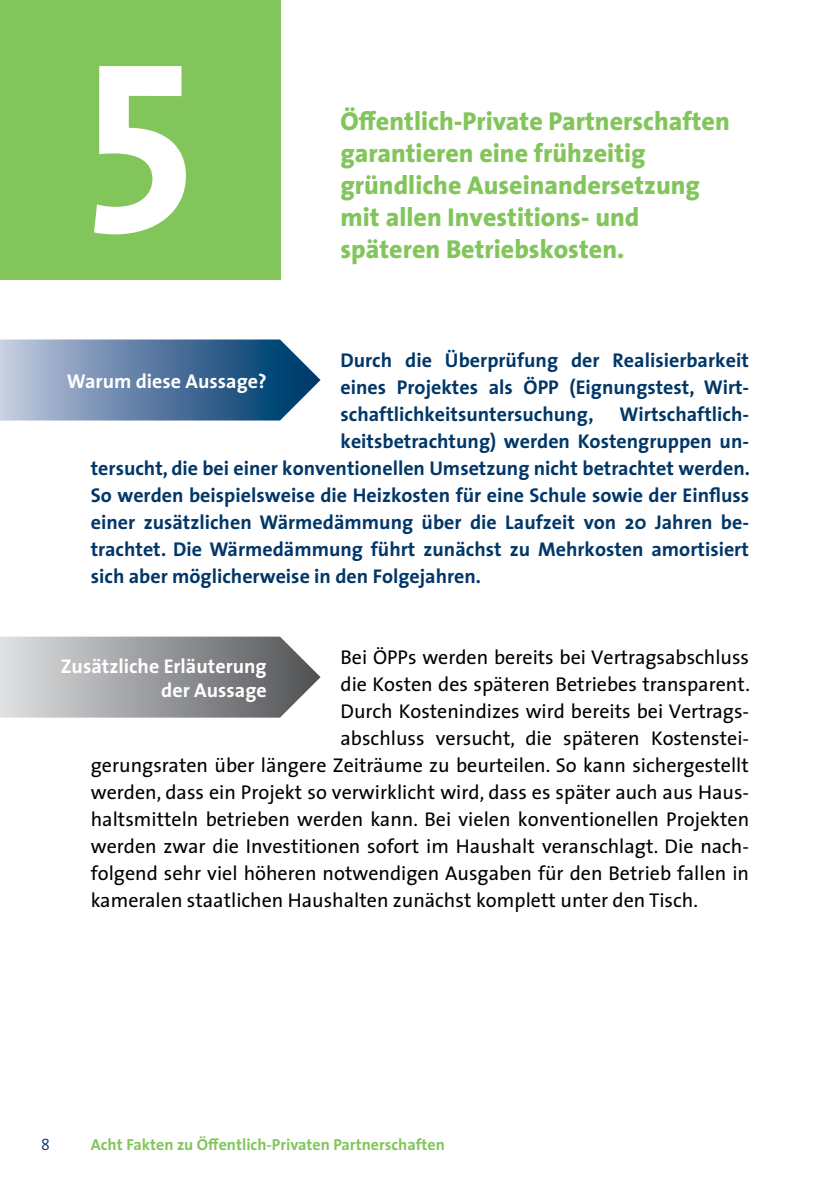
<style>
.page{position:relative;width:840px;height:1191px;background:#fff}
.page>*{position:absolute;margin:0;border:0;box-sizing:border-box;transform-origin:0 0}
.t1{font:246px "The Sans Bold Caps";color:#fff}
.t2{font:800 26px/32px "The Sans";color:#82c55b}
.t3{font:20px "The Sans";color:#000}
.t4{font:700 20px/27px "The Sans";color:#003768;text-align:justify}
.t5{font:700 20px/24px "The Sans";color:#fff;text-align:right}
.t6{font:700 16px "The Sans";color:#82c55b}
.t7{font:300 16px "The Sans";color:#003768}
</style>
<div class="page">
<svg style="left:0;top:339px;width:320px;height:81px;background:#6787aa"></svg>
<div style="left:0;top:0;width:280px;height:280px;background:#82c55b"></div>
<svg style="left:0;top:636px;width:320px;height:81px;background:#a2a3a5"></svg>
<h1 class="t1" style="left:83px;top:-57px;width:115px">5</h1>
<h2 class="t2" style="left:340px;top:105px;width:390px">Öffentlich-Private Partnerschaften garantieren eine frühzeitig gründliche Auseinandersetzung mit allen Investitions- und späteren Betriebskosten.</h2>
<p class="t4" style="left:340px;top:346px;width:410px">Durch die Überprüfung der Realisierbarkeit eines Projektes als ÖPP (Eignungstest, Wirt&shy;schaftlichkeitsuntersuchung,</p>
<p class="t5" style="left:67px;top:368px;width:201px">Warum diese Aussage?</p>
<p class="t4" style="left:619px;top:400px;width:131px">Wirtschaftlich-</p>
<p class="t4" style="left:340px;top:427px;width:410px">keitsbetrachtung) werden Kostengruppen un-</p>
<p class="t4" style="left:91px;top:454px;width:660px">tersucht, die bei einer konventionellen Umsetzung nicht betrachtet werden.</p>
<p class="t4" style="left:91px;top:481px;width:659px">So werden beispielsweise die Heizkosten für eine Schule sowie der Einfluss</p>
<p class="t4" style="left:91px;top:508px;width:659px">einer zusätzlichen Wärmedämmung über die Laufzeit von 20 Jahren be-</p>
<p class="t4" style="left:91px;top:535px;width:659px">trachtet. Die Wärmedämmung führt zunächst zu Mehrkosten amortisiert</p>
<p class="t4" style="left:91px;top:562px;width:391px">sich aber möglicherweise in den Folgejahren.</p>
<p class="t3" style="left:340px;top:640px;width:410px">Bei ÖPPs werden bereits bei Vertragsabschluss</p>
<p class="t3" style="left:340px;top:667px;width:410px">die Kosten des späteren Betriebes transparent.</p>
<p class="t3" style="left:340px;top:694px;width:410px">Durch Kostenindizes wird bereits bei Vertrags-</p>
<p class="t3" style="left:340px;top:721px;width:410px">abschluss versucht, die späteren Kostenstei-</p>
<p class="t3" style="left:91px;top:748px;width:659px">gerungsraten über längere Zeiträume zu beurteilen. So kann sichergestellt</p>
<p class="t3" style="left:91px;top:775px;width:659px">werden, dass ein Projekt so verwirklicht wird, dass es später auch aus Haus-</p>
<p class="t3" style="left:91px;top:802px;width:659px">haltsmitteln betrieben werden kann. Bei vielen konventionellen Projekten</p>
<p class="t3" style="left:91px;top:829px;width:659px">werden zwar die Investitionen sofort im Haushalt veranschlagt. Die nach-</p>
<p class="t3" style="left:91px;top:856px;width:659px">folgend sehr viel höheren notwendigen Ausgaben für den Betrieb fallen in</p>
<p class="t3" style="left:91px;top:883px;width:608px">kameralen staatlichen Haushalten zunächst komplett unter den Tisch.</p>
<p class="t5" style="left:61px;top:653px;width:207px">Zusätzliche Erläuterung der Aussage</p>
<p class="t7" style="left:41px;top:1131px;width:10px">8</p>
<p class="t6" style="left:91px;top:1131px;width:355px">Acht Fakten zu Öffentlich-Privaten Partnerschaften</p>
</div>
